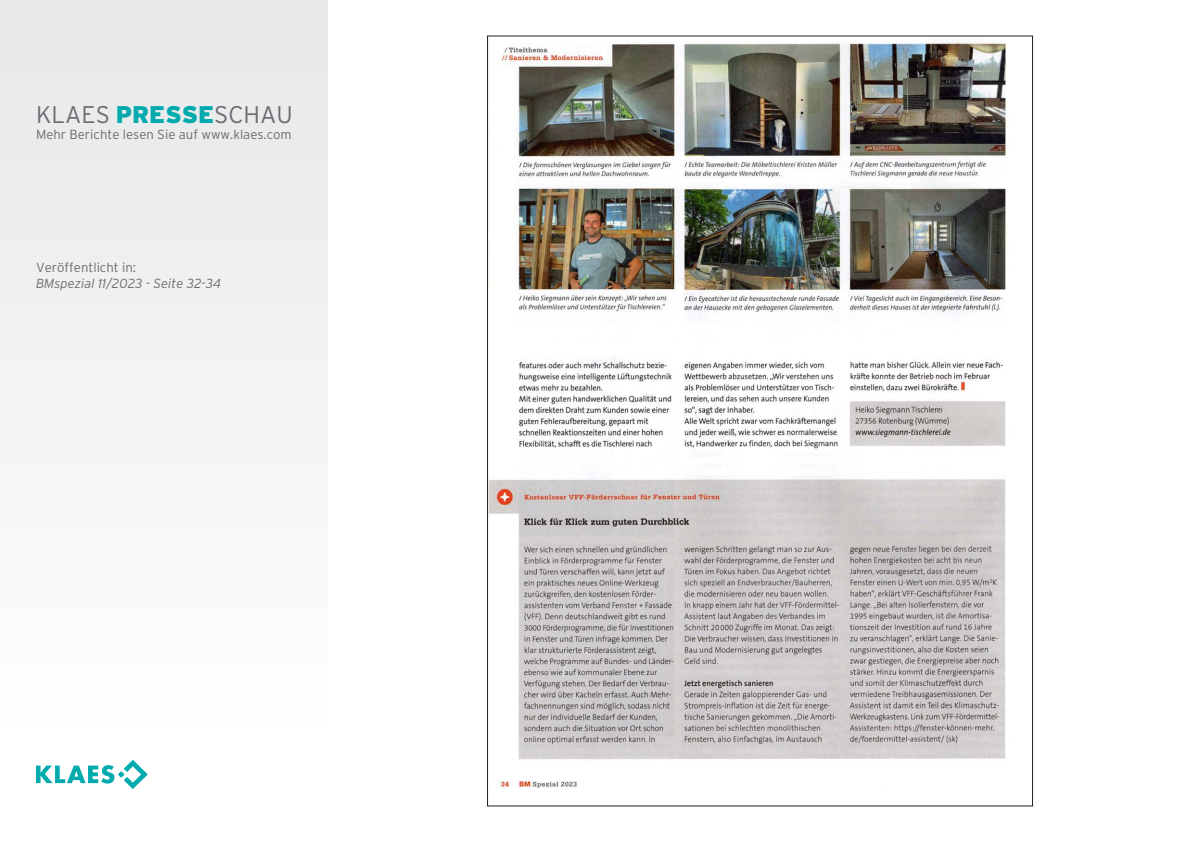
<style>
.page{position:relative;width:1191px;height:842px;background:#fff}
.page>*{position:absolute;margin:0;border:0;box-sizing:border-box;transform-origin:0 0}
.t1{font:300 24.1px "Interstate";color:#6c6d70}
.t2{font:300 13.1px "Interstate";color:#6c6d70}
.t3{font:italic 300 13.1px "Interstate";color:#6c6d70}
.s1{font-weight:900;color:#00aaad}
</style>
<div class="page">
<div style="left:0;top:0;width:327px;height:842px;background:#f4f5f5"></div>
<img style="left:489px;top:42px;width:518px;height:747px">
<svg style="left:36px;top:760px;width:112px;height:29px"></svg>
<p class="t1" style="left:36px;top:101px;width:258px">KLAES <span class="s1">PRESSE</span>SCHAU</p>
<p class="t2" style="left:36px;top:127px;width:257px">Mehr Berichte lesen Sie auf www.klaes.com</p>
<p class="t2" style="left:36px;top:260px;width:102px">Veröffentlicht in:</p>
<p class="t3" style="left:36px;top:276px;width:187px">BMspezial 11/2023 - Seite 32-34</p>
</div>
